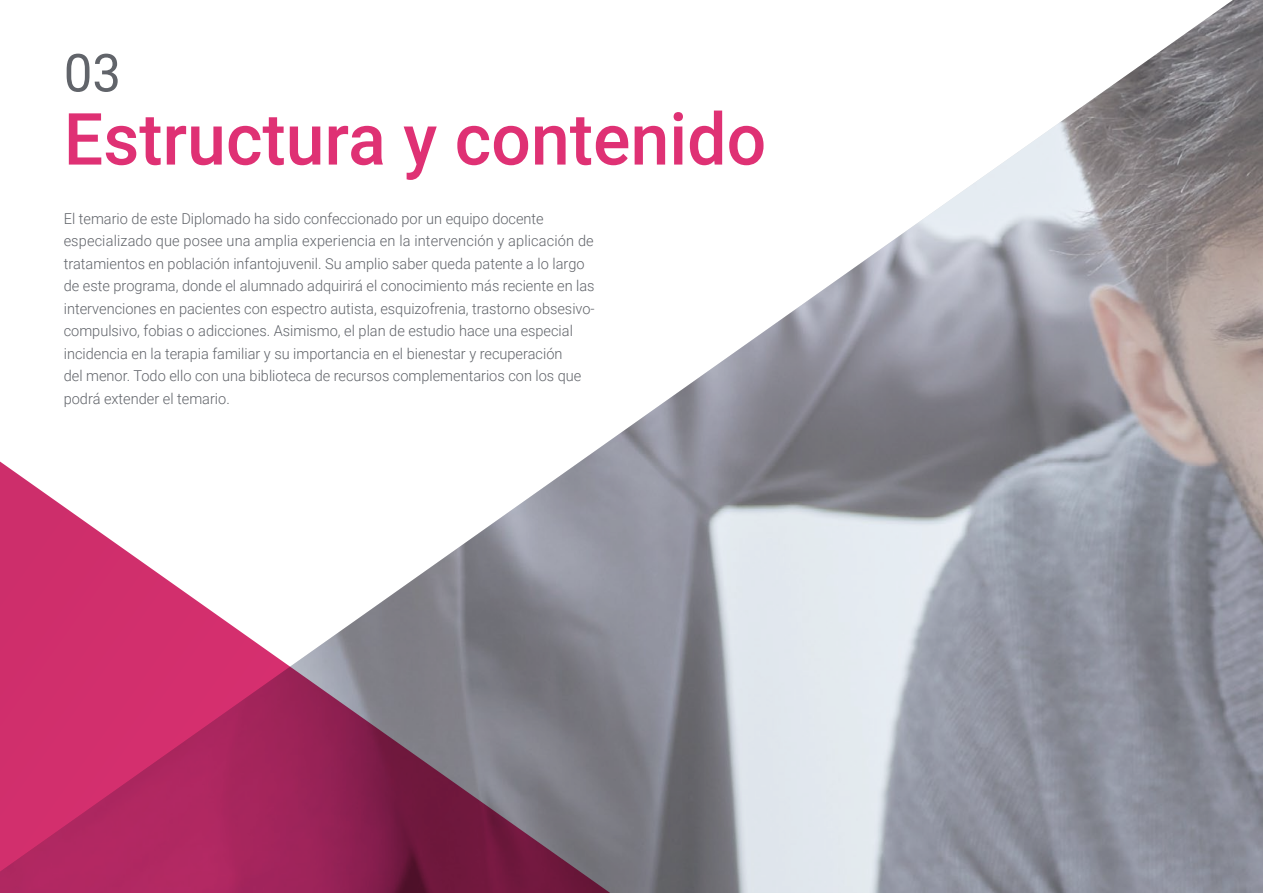
<style>
.page{position:relative;width:1263px;height:893px;background:#fff}
.page>*{position:absolute;margin:0;border:0;box-sizing:border-box;transform-origin:0 0}
.t1{font:500 72px "Roboto";color:#df3174}
.t2{font:52.5px "Roboto";color:#61646a}
.t3{font:300 15px/22.5px "Roboto";color:#61646a}
</style>
<div class="page">
<img style="left:602px;top:0;width:661px;height:893px">
<svg style="left:0;top:446px;width:640px;height:447px"></svg>
<h2 class="t2" style="left:64px;top:36px;width:59px">03</h2>
<h1 class="t1" style="left:64px;top:89px;width:704px">Estructura y contenido</h1>
<p class="t3" style="left:64px;top:207px;width:532px">El temario de este Diplomado ha sido confeccionado por un equipo docente especializado que posee una amplia experiencia en la intervención y aplicación de tratamientos en población infantojuvenil. Su amplio saber queda patente a lo largo de este programa, donde el alumnado adquirirá el conocimiento más reciente en las intervenciones en pacientes con espectro autista, esquizofrenia, trastorno obsesivo&shy;compulsivo, fobias o adicciones. Asimismo, el plan de estudio hace una especial incidencia en la terapia familiar y su importancia en el bienestar y recuperación<br>del menor. Todo ello con una biblioteca de recursos complementarios con los que podrá extender el temario.</p>
</div>
